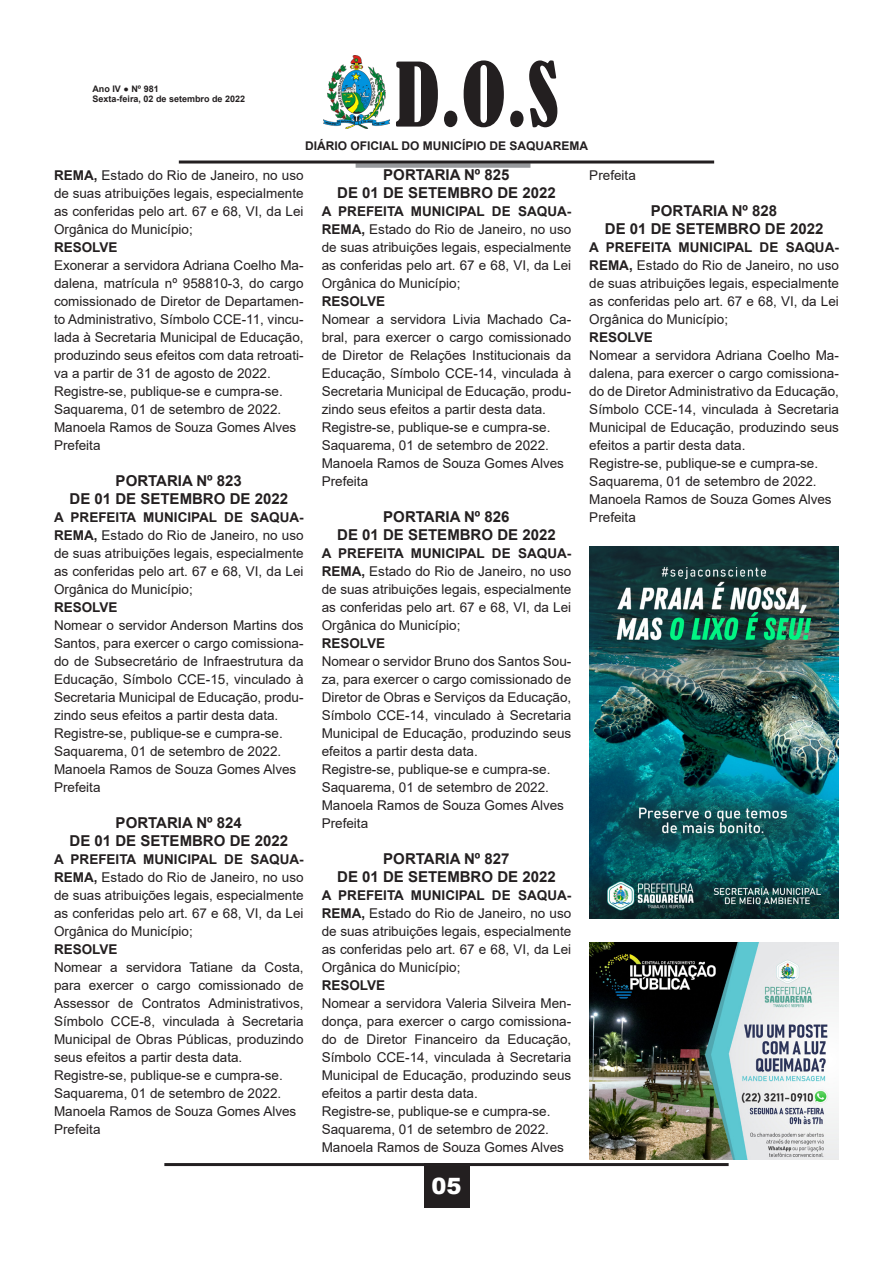
<style>
.page{position:relative;width:893px;height:1263px;background:#fff}
.page>*{position:absolute;margin:0;border:0;box-sizing:border-box;transform-origin:0 0}
.t1{font:condensed 82.5px "Bernard";color:#231f20}
.t2{font:900 22.5px "Arial";color:#fff}
.t3{font:700 15px "Arial";color:#231f20}
.t4{font:13.5px/18px "Arial";color:#231f20;text-align:justify}
.t5{font:700 13.5px "Arial";color:#231f20}
.t6{font:700 12px "Arial";color:#231f20}
.t7{font:700 9px/10.8px "Arial";color:#231f20}
.s1{font-weight:700}
</style>
<div class="page">
<hr style="left:164px;top:1163px;width:565px;height:3px;background:#231f20">
<div style="left:424px;top:1163px;width:45px;height:45px;background:#231f20"></div>
<img style="left:324px;top:55px;width:65px;height:73px">
<div style="left:356px;top:163px;width:174px;height:5px;background:#97999c"></div>
<hr style="left:179px;top:161px;width:535px;height:3px;background:#231f20">
<img style="left:589px;top:546px;width:250px;height:372px">
<img style="left:589px;top:943px;width:250px;height:217px">
<p class="t7" style="left:92px;top:83px;width:154px">Ano IV ● Nº 981<br>Sexta-feira, 02 de setembro de 2022</p>
<h1 class="t1" style="left:395px;top:47px;width:165px">D.O.S</h1>
<p class="t6" style="left:305px;top:137px;width:285px">DIÁRIO OFICIAL DO MUNICÍPIO DE SAQUAREMA</p>
<p class="t4" style="left:54px;top:166px;width:251px"><span class="s1">REMA,</span> Estado do Rio de Janeiro, no uso de suas atribuições legais, especialmente as conferidas pelo art. 67 e 68, VI, da Lei Orgânica do Município;</p>
<p class="t5" style="left:54px;top:238px;width:65px">RESOLVE</p>
<p class="t4" style="left:54px;top:256px;width:251px">Exonerar a servidora Adriana Coelho Ma&shy;dalena, matrícula nº 958810-3, do cargo comissionado de Diretor de Departamen&shy;to Administrativo, Símbolo CCE-11, vincu&shy;lada à Secretaria Municipal de Educação, produzindo seus efeitos com data retroati&shy;va a partir de 31 de agosto de 2022.</p>
<p class="t4" style="left:54px;top:382px;width:230px">Registre-se, publique-se e cumpra-se.</p>
<p class="t4" style="left:54px;top:400px;width:229px">Saquarema, 01 de setembro de 2022.</p>
<p class="t4" style="left:54px;top:418px;width:244px">Manoela Ramos de Souza Gomes Alves</p>
<p class="t4" style="left:54px;top:436px;width:48px">Prefeita</p>
<p class="t3" style="left:116px;top:470px;width:128px">PORTARIA Nº 823</p>
<p class="t3" style="left:70px;top:488px;width:220px">DE 01 DE SETEMBRO DE 2022</p>
<p class="t4" style="left:54px;top:508px;width:251px"><span class="s1">A PREFEITA MUNICIPAL DE SAQUA-REMA,</span> Estado do Rio de Janeiro, no uso de suas atribuições legais, especialmente as conferidas pelo art. 67 e 68, VI, da Lei Orgânica do Município;</p>
<p class="t5" style="left:54px;top:598px;width:65px">RESOLVE</p>
<p class="t4" style="left:54px;top:616px;width:251px">Nomear o servidor Anderson Martins dos Santos, para exercer o cargo comissiona&shy;do de Subsecretário de Infraestrutura da Educação, Símbolo CCE-15, vinculado à Secretaria Municipal de Educação, produ&shy;zindo seus efeitos a partir desta data.</p>
<p class="t4" style="left:54px;top:724px;width:230px">Registre-se, publique-se e cumpra-se.</p>
<p class="t4" style="left:54px;top:742px;width:229px">Saquarema, 01 de setembro de 2022.</p>
<p class="t4" style="left:54px;top:760px;width:244px">Manoela Ramos de Souza Gomes Alves</p>
<p class="t4" style="left:54px;top:778px;width:48px">Prefeita</p>
<p class="t3" style="left:116px;top:812px;width:128px">PORTARIA Nº 824</p>
<p class="t3" style="left:70px;top:830px;width:220px">DE 01 DE SETEMBRO DE 2022</p>
<p class="t4" style="left:54px;top:850px;width:251px"><span class="s1">A PREFEITA MUNICIPAL DE SAQUA-REMA,</span> Estado do Rio de Janeiro, no uso de suas atribuições legais, especialmente as conferidas pelo art. 67 e 68, VI, da Lei Orgânica do Município;</p>
<p class="t5" style="left:54px;top:940px;width:65px">RESOLVE</p>
<p class="t4" style="left:54px;top:958px;width:251px">Nomear a servidora Tatiane da Costa, para exercer o cargo comissionado de Assessor de Contratos Administrativos, Símbolo CCE-8, vinculada à Secretaria Municipal de Obras Públicas, produzindo seus efeitos a partir desta data.</p>
<p class="t4" style="left:54px;top:1066px;width:230px">Registre-se, publique-se e cumpra-se.</p>
<p class="t4" style="left:54px;top:1084px;width:229px">Saquarema, 01 de setembro de 2022.</p>
<p class="t4" style="left:54px;top:1102px;width:244px">Manoela Ramos de Souza Gomes Alves</p>
<p class="t4" style="left:54px;top:1120px;width:48px">Prefeita</p>
<p class="t3" style="left:383px;top:164px;width:128px">PORTARIA Nº 825</p>
<p class="t3" style="left:337px;top:182px;width:220px">DE 01 DE SETEMBRO DE 2022</p>
<p class="t4" style="left:322px;top:202px;width:251px"><span class="s1">A PREFEITA MUNICIPAL DE SAQUA-REMA,</span> Estado do Rio de Janeiro, no uso de suas atribuições legais, especialmente as conferidas pelo art. 67 e 68, VI, da Lei Orgânica do Município;</p>
<p class="t5" style="left:322px;top:292px;width:65px">RESOLVE</p>
<p class="t4" style="left:322px;top:310px;width:251px">Nomear a servidora Livia Machado Ca&shy;bral, para exercer o cargo comissionado de Diretor de Relações Institucionais da Educação, Símbolo CCE-14, vinculada à Secretaria Municipal de Educação, produ&shy;zindo seus efeitos a partir desta data.</p>
<p class="t4" style="left:322px;top:418px;width:230px">Registre-se, publique-se e cumpra-se.</p>
<p class="t4" style="left:322px;top:436px;width:229px">Saquarema, 01 de setembro de 2022.</p>
<p class="t4" style="left:322px;top:454px;width:244px">Manoela Ramos de Souza Gomes Alves</p>
<p class="t4" style="left:322px;top:472px;width:48px">Prefeita</p>
<p class="t3" style="left:383px;top:506px;width:128px">PORTARIA Nº 826</p>
<p class="t3" style="left:337px;top:524px;width:220px">DE 01 DE SETEMBRO DE 2022</p>
<p class="t4" style="left:322px;top:544px;width:251px"><span class="s1">A PREFEITA MUNICIPAL DE SAQUA-REMA,</span> Estado do Rio de Janeiro, no uso de suas atribuições legais, especialmente as conferidas pelo art. 67 e 68, VI, da Lei Orgânica do Município;</p>
<p class="t5" style="left:322px;top:634px;width:65px">RESOLVE</p>
<p class="t4" style="left:322px;top:652px;width:251px">Nomear o servidor Bruno dos Santos Sou&shy;za, para exercer o cargo comissionado de Diretor de Obras e Serviços da Educação, Símbolo CCE-14, vinculado à Secretaria Municipal de Educação, produzindo seus efeitos a partir desta data.</p>
<p class="t4" style="left:322px;top:760px;width:230px">Registre-se, publique-se e cumpra-se.</p>
<p class="t4" style="left:322px;top:778px;width:229px">Saquarema, 01 de setembro de 2022.</p>
<p class="t4" style="left:322px;top:796px;width:244px">Manoela Ramos de Souza Gomes Alves</p>
<p class="t4" style="left:322px;top:814px;width:48px">Prefeita</p>
<p class="t3" style="left:383px;top:848px;width:128px">PORTARIA Nº 827</p>
<p class="t3" style="left:337px;top:866px;width:220px">DE 01 DE SETEMBRO DE 2022</p>
<p class="t4" style="left:322px;top:886px;width:251px"><span class="s1">A PREFEITA MUNICIPAL DE SAQUA-REMA,</span> Estado do Rio de Janeiro, no uso de suas atribuições legais, especialmente as conferidas pelo art. 67 e 68, VI, da Lei Orgânica do Município;</p>
<p class="t5" style="left:322px;top:976px;width:65px">RESOLVE</p>
<p class="t4" style="left:322px;top:994px;width:251px">Nomear a servidora Valeria Silveira Men&shy;donça, para exercer o cargo comissiona&shy;do de Diretor Financeiro da Educação, Símbolo CCE-14, vinculada à Secretaria Municipal de Educação, produzindo seus efeitos a partir desta data.</p>
<p class="t4" style="left:322px;top:1102px;width:230px">Registre-se, publique-se e cumpra-se.</p>
<p class="t4" style="left:322px;top:1120px;width:229px">Saquarema, 01 de setembro de 2022.</p>
<p class="t4" style="left:322px;top:1138px;width:244px">Manoela Ramos de Souza Gomes Alves</p>
<h2 class="t2" style="left:431px;top:1170px;width:32px">05</h2>
<p class="t4" style="left:589px;top:166px;width:48px">Prefeita</p>
<p class="t3" style="left:651px;top:200px;width:128px">PORTARIA Nº 828</p>
<p class="t3" style="left:605px;top:218px;width:220px">DE 01 DE SETEMBRO DE 2022</p>
<p class="t4" style="left:589px;top:238px;width:251px"><span class="s1">A PREFEITA MUNICIPAL DE SAQUA-REMA,</span> Estado do Rio de Janeiro, no uso de suas atribuições legais, especialmente as conferidas pelo art. 67 e 68, VI, da Lei Orgânica do Município;</p>
<p class="t5" style="left:589px;top:328px;width:65px">RESOLVE</p>
<p class="t4" style="left:589px;top:346px;width:251px">Nomear a servidora Adriana Coelho Ma&shy;dalena, para exercer o cargo comissiona&shy;do de Diretor Administrativo da Educação, Símbolo CCE-14, vinculada à Secretaria Municipal de Educação, produzindo seus efeitos a partir desta data.</p>
<p class="t4" style="left:589px;top:454px;width:230px">Registre-se, publique-se e cumpra-se.</p>
<p class="t4" style="left:589px;top:472px;width:229px">Saquarema, 01 de setembro de 2022.</p>
<p class="t4" style="left:589px;top:490px;width:244px">Manoela Ramos de Souza Gomes Alves</p>
<p class="t4" style="left:589px;top:508px;width:48px">Prefeita</p>
</div>
